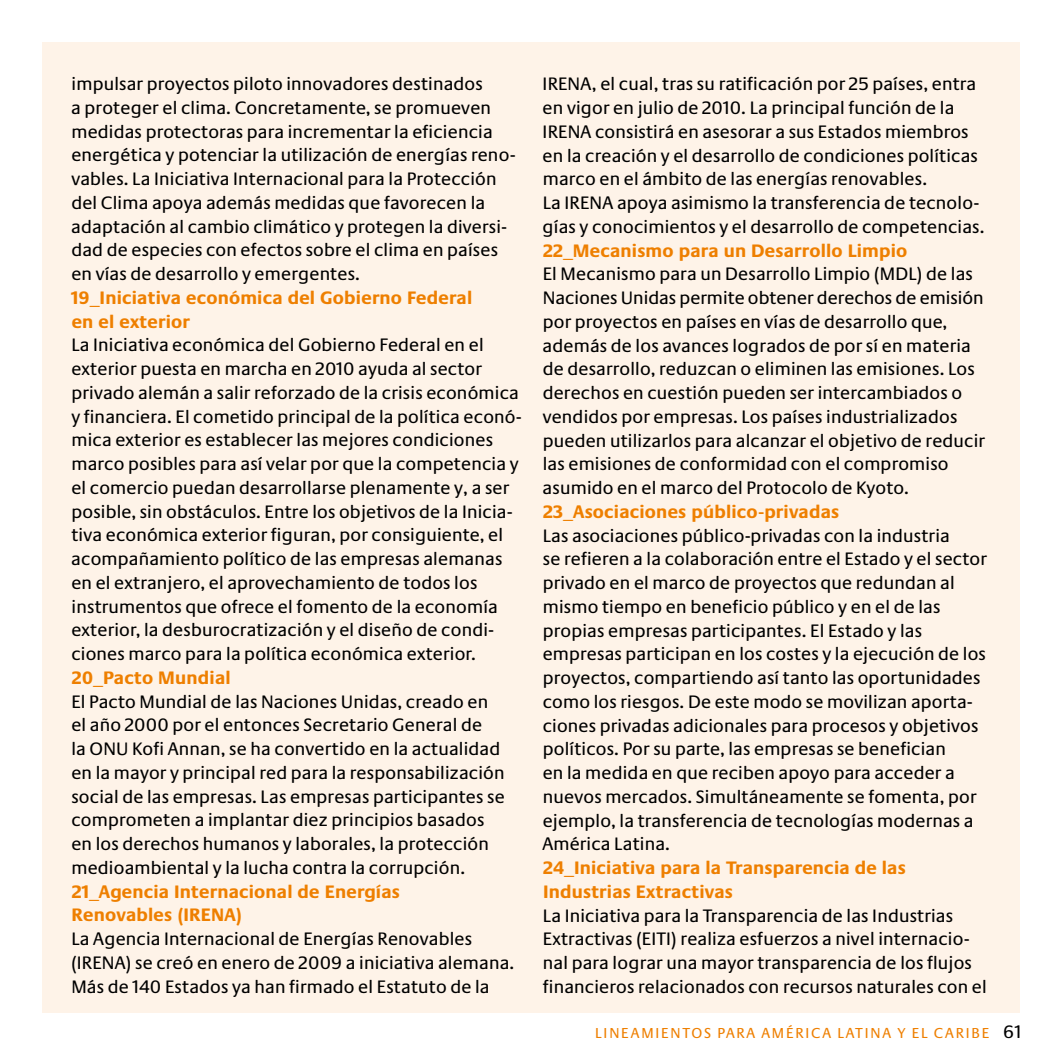
<style>
.page{position:relative;width:1063px;height:1063px;background:#fff}
.page>*{position:absolute;margin:0;border:0;box-sizing:border-box;transform-origin:0 0}
.t1{font:18.75px/23.8px "Neue Praxis";letter-spacing:.01em;color:#000}
.t2{font:700 18.75px/23.8px "Neue Praxis";letter-spacing:.01em;color:#ee7f00}
.t3{font:15px "Neue Praxis";letter-spacing:.12em;color:#ee7f00}
</style>
<div class="page">
<div style="left:43px;top:43px;width:977px;height:970px;background:#fef3e8"></div>
<p class="t1" style="left:71px;top:72px;width:446px">impulsar proyectos piloto innovadores destinados<br>a proteger el clima. Concretamente, se promueven medidas protectoras para incrementar la eficiencia energética y potenciar la utilización de energías reno&shy;vables. La Iniciativa Internacional para la Protección del Clima apoya además medidas que favorecen la adaptación al cambio climático y protegen la diversi&shy;dad de especies con efectos sobre el clima en países en vías de desarrollo y emergentes.</p>
<p class="t2" style="left:71px;top:285px;width:403px">19_Iniciativa económica del Gobierno Federal en el exterior</p>
<p class="t1" style="left:71px;top:333px;width:451px">La Iniciativa económica del Gobierno Federal en el exterior puesta en marcha en 2010 ayuda al sector privado alemán a salir reforzado de la crisis económica y financiera. El cometido principal de la política econó&shy;mica exterior es establecer las mejores condiciones marco posibles para así velar por que la competencia y el comercio puedan desarrollarse plenamente y, a ser posible, sin obstáculos. Entre los objetivos de la Inicia&shy;tiva económica exterior figuran, por consiguiente, el acompañamiento político de las empresas alemanas en el extranjero, el aprovechamiento de todos los instrumentos que ofrece el fomento de la economía exterior, la desburocratización y el diseño de condi&shy;ciones marco para la política económica exterior.</p>
<p class="t2" style="left:72px;top:666px;width:161px">20_Pacto Mundial</p>
<p class="t1" style="left:71px;top:689px;width:435px">El Pacto Mundial de las Naciones Unidas, creado en el año 2000 por el entonces Secretario General de<br>la ON U Kofi Annan, se ha convertido en la actualidad en la mayor y principal red para la responsabilización social de las empresas. Las empresas participantes se comprometen a implantar diez principios basados en los derechos humanos y laborales, la protección medioambiental y la lucha contra la corrupción.</p>
<p class="t2" style="left:72px;top:879px;width:330px">21_Agencia Internacional de Energías<br>Renovables (IRENA)</p>
<p class="t1" style="left:71px;top:927px;width:445px">La Agencia Internacional de Energías Renovables (IRENA) se creó en enero de 2009 a iniciativa alemana.<br>Más de 140 Estados ya han firmado el Estatuto de la</p>
<p class="t1" style="left:543px;top:72px;width:444px">IRENA, el cual, tras su ratificación por 25 países, entra en vigor en julio de 2010. La principal función de la IRENA consistirá en asesorar a sus Estados miembros en la creación y el desarrollo de condiciones políticas marco en el ámbito de las energías renovables.<br>La IRENA apoya asimismo la transferencia de tecnolo&shy;gías y conocimientos y el desarrollo de competencias.</p>
<p class="t2" style="left:543px;top:238px;width:366px">22_Mecanismo para un Desarrollo Limpio</p>
<p class="t1" style="left:543px;top:262px;width:444px">El Mecanismo para un Desarrollo Limpio (MDL) de las Naciones Unidas permite obtener derechos de emisión por proyectos en países en vías de desarrollo que, además de los avances logrados de por sí en materia de desarrollo, reduzcan o eliminen las emisiones. Los derechos en cuestión pueden ser intercambiados o vendidos por empresas. Los países industrializados pueden utilizarlos para alcanzar el objetivo de reducir las emisiones de conformidad con el compromiso asumido en el marco del Protocolo de Kyoto.</p>
<p class="t2" style="left:543px;top:500px;width:298px">23_Asociaciones público-privadas</p>
<p class="t1" style="left:542px;top:523px;width:446px">Las asociaciones público-privadas con la industria<br>se refieren a la colaboración entre el Estado y el sector privado en el marco de proyectos que redundan al mismo tiempo en beneficio público y en el de las propias empresas participantes. El Estado y las empresas participan en los costes y la ejecución de los proyectos, compartiendo así tanto las oportunidades como los riesgos. De este modo se movilizan aporta&shy;ciones privadas adicionales para procesos y objetivos políticos. Por su parte, las empresas se benefician<br>en la medida en que reciben apoyo para acceder a nuevos mercados. Simultáneamente se fomenta, por ejemplo, la transferencia de tecnologías modernas a América Latina.</p>
<p class="t2" style="left:543px;top:856px;width:364px">24_Iniciativa para la Transparencia de las<br>Industrias Extractivas</p>
<p class="t1" style="left:543px;top:903px;width:446px">La Iniciativa para la Transparencia de las Industrias Extractivas (EITI) realiza esfuerzos a nivel internacio&shy;nal para lograr una mayor transparencia de los flujos financieros relacionados con recursos naturales con el</p>
<p class="t3" style="left:595px;top:1024px;width:37px">Lineamie</p>
<p class="t3" style="left:671px;top:1024px;width:57px">ntos para</p>
<p class="t3" style="left:761px;top:1024px;width:44px">Am érica</p>
<p class="t3" style="left:837px;top:1024px;width:118px">Lati na y el Caribe</p>
<p class="t1" style="left:1003px;top:1020px;width:19px">61</p>
</div>
